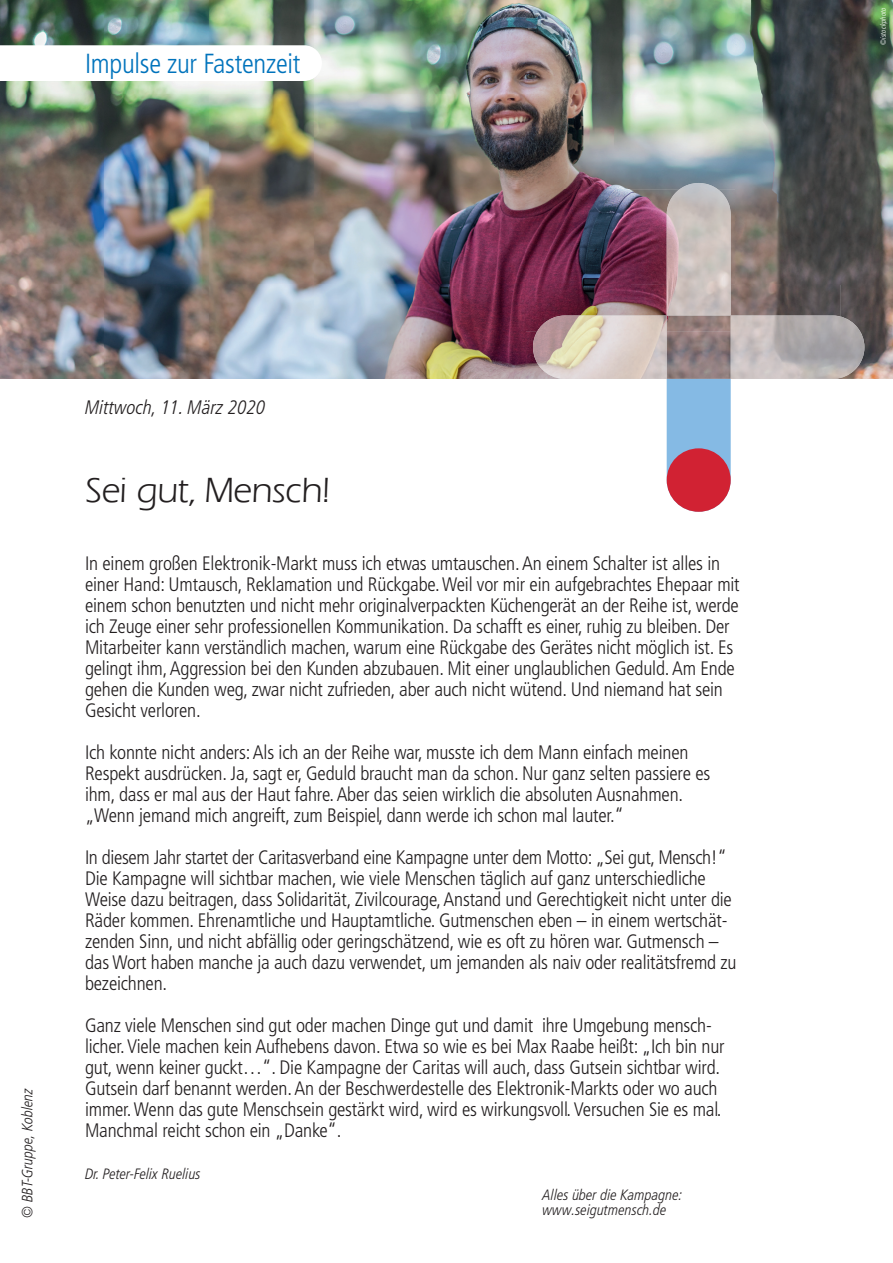
<style>
.page{position:relative;width:893px;height:1263px;background:#fff}
.page>*{position:absolute;margin:0;border:0;box-sizing:border-box;transform-origin:0 0}
.t1{font:36px "ITC Eras LT";letter-spacing:-.01em;color:#231f20}
.t2{font:300 condensed 27.6px "Frutiger LT Pro";letter-spacing:-.01em;color:#0073bc}
.t3{font:300 condensed 19.5px/21px "Frutiger LT Pro";letter-spacing:-.01em;color:#231f20}
.t4{font:italic 300 condensed 19.5px "Frutiger LT Pro";color:#231f20}
.t5{font:italic 300 condensed 15px/15px "Frutiger LT Pro";color:#231f20}
.t6{font:italic 300 condensed 7.5px "Frutiger LT Pro";letter-spacing:-.005em;color:#fff}
</style>
<div class="page">
<img style="left:0;top:0;width:840px;height:284px">
<img style="left:840px;top:0;width:53px;height:379px">
<img style="left:0;top:284px;width:525px;height:95px">
<img style="left:525px;top:284px;width:263px;height:47px">
<img style="left:788px;top:284px;width:53px;height:31px">
<img style="left:525px;top:331px;width:8px;height:48px">
<img style="left:667px;top:331px;width:64px;height:48px">
<img style="left:533px;top:315px;width:134px;height:64px">
<svg style="left:666px;top:379px;width:65px;height:133px;background:#a886a4"></svg>
<img style="left:731px;top:315px;width:133px;height:64px">
<img style="left:667px;top:183px;width:64px;height:132px">
<svg style="left:0;top:45px;width:322px;height:36px"></svg>
<h2 class="t2" style="left:85px;top:48px;width:217px">Impulse zur Fastenzeit</h2>
<p class="t5" style="left:20px;top:1218px;width:131px;rotate:-90deg">© BBT-Gruppe, Koblenz</p>
<p class="t4" style="left:85px;top:396px;width:182px">Mittwoch, 11. März 2020</p>
<h1 class="t1" style="left:85px;top:470px;width:246px">Sei gut, Mensch!</h1>
<p class="t3" style="left:85px;top:553px;width:656px">In einem großen Elektronik-Markt muss ich etwas umtauschen. An einem Schalter ist alles in einer Hand: Umtausch, Reklamation und Rückgabe. Weil vor mir ein aufgebrachtes Ehepaar mit einem schon benutzten und nicht mehr originalverpackten Küchengerät an der Reihe ist, werde ich Zeuge einer sehr professionellen Kommunikation. Da schafft es einer, ruhig zu bleiben. Der Mitarbeiter kann verständlich machen, warum eine Rückgabe des Gerätes nicht möglich ist. Es gelingt ihm, Aggression bei den Kunden abzubauen. Mit einer unglaublichen Geduld. Am Ende gehen die Kunden weg, zwar nicht zufrieden, aber auch nicht wütend. Und niemand hat sein Gesicht verloren.</p>
<p class="t3" style="left:85px;top:742px;width:627px">Ich konnte nicht anders: Als ich an der Reihe war, musste ich dem Mann einfach meinen Respekt ausdrücken. Ja, sagt er, Geduld braucht man da schon. Nur ganz selten passiere es ihm, dass er mal aus der Haut fahre. Aber das seien wirklich die absoluten Ausnahmen. „Wenn jemand mich angreift, zum Beispiel, dann werde ich schon mal lauter.“</p>
<p class="t3" style="left:85px;top:847px;width:653px">In diesem Jahr startet der Caritasverband eine Kampagne unter dem Motto: „Sei gut, Mensch!“ Die Kampagne will sichtbar machen, wie viele Menschen täglich auf ganz unterschiedliche Weise dazu beitragen, dass Solidarität, Zivilcourage, Anstand und Gerechtigkeit nicht unter die Räder kommen. Ehrenamtliche und Hauptamtliche. Gutmenschen eben – in einem wertschät&shy;zenden Sinn, und nicht abfällig oder geringschätzend, wie es oft zu hören war. Gutmensch – das Wort haben manche ja auch dazu verwendet, um jemanden als naiv oder realitätsfremd zu bezeichnen.</p>
<p class="t3" style="left:85px;top:1015px;width:641px">Ganz viele Menschen sind gut oder machen Dinge gut und damit ihre Umgebung mensch&shy;licher. Viele machen kein Aufhebens davon. Etwa so wie es bei Max Raabe heißt: „Ich bin nur gut, wenn keiner guckt…“. Die Kampagne der Caritas will auch, dass Gutsein sichtbar wird.<br>Gutsein darf benannt werden. An der Beschwerdestelle des Elektronik-Markts oder wo auch immer. Wenn das gute Menschsein gestärkt wird, wird es wirkungsvoll. Versuchen Sie es mal.<br>Manchmal reicht schon ein „Danke“.</p>
<p class="t5" style="left:85px;top:1166px;width:117px">Dr. Peter-Felix Ruelius</p>
<p class="t5" style="left:543px;top:1187px;width:141px">Alles über die Kampagne: www.seigutmensch.de</p>
<p class="t6" style="left:879px;top:45px;width:39px;rotate:-90deg">©istockphoto</p>
</div>
